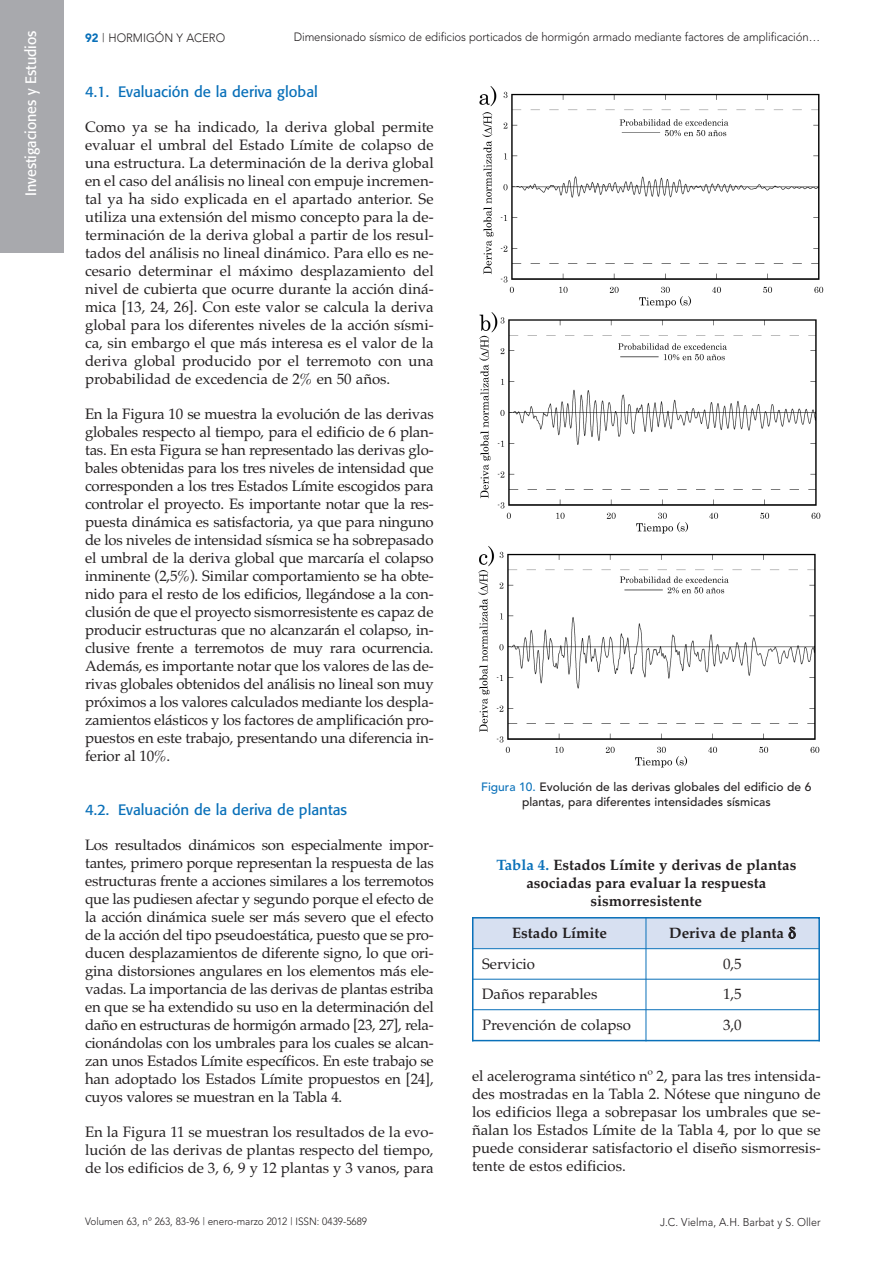
<style>
.page{position:relative;width:893px;height:1263px;background:#fff}
.page>*{position:absolute;margin:0;border:0;box-sizing:border-box;transform-origin:0 0}
.t1{font:15px/18px "Palatino";color:#231f20;text-align:justify}
.t2{font:700 15px/18px "Palatino";color:#231f20;text-align:center}
.t3{font:15px "Formata";color:#0970b9}
.t4{font:15px "Formata";color:#fff;scale:.95 1}
.t5{font:300 12px "Avenir";letter-spacing:-.01em;color:#231f20;scale:.95 1}
.t6{font:500 12px/15px "Avenir";color:#231f20;text-align:center}
.t7{font:300 11.25px "Avenir";color:#231f20;scale:.95 1}
.t8{font:300 10.5px "Avenir";color:#231f20;scale:.95 1}
.s1{font-weight:900;color:#0970b9}
.s2{color:#0970b9}
</style>
<div class="page">
<div style="left:0;top:0;width:64px;height:252px;background:#a8a9ad"></div>
<img style="left:479px;top:86px;width:345px;height:222px">
<img style="left:479px;top:312px;width:342px;height:222px">
<img style="left:478px;top:546px;width:342px;height:222px">
<div style="left:472px;top:917px;width:174px;height:32px;background:#d7e0f1"></div>
<div style="left:646px;top:917px;width:174px;height:32px;background:#d7e0f1"></div>
<hr style="left:472px;top:917px;width:1px;height:124px;background:#0970b9">
<hr style="left:646px;top:917px;width:1px;height:124px;background:#0970b9">
<hr style="left:818px;top:917px;width:2px;height:124px;background:#0970b9">
<hr style="left:472px;top:917px;width:348px;height:1px;background:#0970b9">
<hr style="left:472px;top:948px;width:348px;height:1px;background:#0970b9">
<hr style="left:472px;top:979px;width:348px;height:1px;background:#0970b9">
<hr style="left:472px;top:1009px;width:348px;height:1px;background:#0970b9">
<hr style="left:472px;top:1040px;width:348px;height:1px;background:#0970b9">
<p class="t4" style="left:24px;top:196px;width:175px;rotate:-90deg">Investigaciones y Estudios</p>
<p class="t5" style="left:85px;top:33px;width:149px"><span class="s1">92</span> | HORMIGÓN Y ACERO</p>
<p class="t5" style="left:294px;top:32px;width:555px">Dimensionado sísmico de edificios porticados de hormigón armado mediante factores de amplificación…</p>
<p class="t3" style="left:85px;top:85px;width:234px">4.1. Evaluación de la deriva global</p>
<p class="t1" style="left:85px;top:120px;width:350px">Como ya se ha indicado, la deriva global permite evaluar el umbral del Estado Límite de colapso de una estructura. La determinación de la deriva global en el caso del análisis no lineal con empuje incremen&shy;tal ya ha sido explicada en el apartado anterior. Se utiliza una extensión del mismo concepto para la de&shy;terminación de la deriva global a partir de los resul&shy;tados del análisis no lineal dinámico. Para ello es ne&shy;cesario determinar el máximo desplazamiento del nivel de cubierta que ocurre durante la acción diná&shy;mica [13, 24, 26]. Con este valor se calcula la deriva global para los diferentes niveles de la acción sísmi&shy;ca, sin embargo el que más interesa es el valor de la deriva global producido por el terremoto con una probabilidad de excedencia de 2% en 50 años.</p>
<p class="t1" style="left:85px;top:407px;width:350px">En la Figura 10 se muestra la evolución de las derivas globales respecto al tiempo, para el edificio de 6 plan&shy;tas. En esta Figura se han representado las derivas glo&shy;bales obtenidas para los tres niveles de intensidad que corresponden a los tres Estados Límite escogidos para controlar el proyecto. Es importante notar que la res&shy;puesta dinámica es satisfactoria, ya que para ninguno de los niveles de intensidad sísmica se ha sobrepasado el umbral de la deriva global que marcaría el colapso inminente (2,5%). Similar comportamiento se ha obte&shy;nido para el resto de los edificios, llegándose a la con&shy;clusión de que el proyecto sismorresistente es capaz de producir estructuras que no alcanzarán el colapso, in&shy;clusive frente a terremotos de muy rara ocurrencia.<br>Además, es importante notar que los valores de las de&shy;rivas globales obtenidos del análisis no lineal son muy próximos a los valores calculados mediante los despla&shy;zamientos elásticos y los factores de amplificación pro&shy;puestos en este trabajo, presentando una diferencia in&shy;ferior al 10%.</p>
<p class="t3" style="left:85px;top:803px;width:264px">4.2. Evaluación de la deriva de plantas</p>
<p class="t1" style="left:85px;top:838px;width:350px">Los resultados dinámicos son especialmente impor&shy;tantes, primero porque representan la respuesta de las estructuras frente a acciones similares a los terremotos que las pudiesen afectar y segundo porque el efecto de la acción dinámica suele ser más severo que el efecto de la acción del tipo pseudoestática, puesto que se pro&shy;ducen desplazamientos de diferente signo, lo que ori&shy;gina distorsiones angulares en los elementos más ele&shy;vadas. La importancia de las derivas de plantas estriba en que se ha extendido su uso en la determinación del daño en estructuras de hormigón armado [23, 27], rela&shy;cionándolas con los umbrales para los cuales se alcan&shy;zan unos Estados Límite específicos. En este trabajo se han adoptado los Estados Límite propuestos en [24], cuyos valores se muestran en la Tabla 4.</p>
<p class="t1" style="left:85px;top:1125px;width:350px">En la Figura 11 se muestran los resultados de la evo&shy;lución de las derivas de plantas respecto del tiempo, de los edificios de 3, 6, 9 y 12 plantas y 3 vanos, para</p>
<p class="t6" style="left:481px;top:781px;width:332px"><span class="s2">Figura 10.</span> Evolución de las derivas globales del edificio de 6 plantas, para diferentes intensidades sísmicas</p>
<p class="t2" style="left:496px;top:857px;width:302px"><span class="s2">Tabla 4.</span> Estados Límite y derivas de plantas asociadas para evaluar la respuesta sismorresistente</p>
<p class="t2" style="left:512px;top:926px;width:96px">Estado Límite</p>
<p class="t2" style="left:669px;top:926px;width:116px">Deriva de planta</p>
<p class="t1" style="left:482px;top:956px;width:55px">Servicio</p>
<p class="t1" style="left:723px;top:956px;width:20px">0,5</p>
<p class="t1" style="left:482px;top:987px;width:117px">Daños reparables</p>
<p class="t1" style="left:723px;top:987px;width:20px">1,5</p>
<p class="t1" style="left:482px;top:1017px;width:151px">Prevención de colapso</p>
<p class="t1" style="left:723px;top:1017px;width:20px">3,0</p>
<p class="t1" style="left:472px;top:1069px;width:350px">el acelerograma sintético nº 2, para las tres intensida&shy;des mostradas en la Tabla 2. Nótese que ninguno de los edificios llega a sobrepasar los umbrales que se&shy;ñalan los Estados Límite de la Tabla 4, por lo que se puede considerar satisfactorio el diseño sismorresis&shy;tente de estos edificios.</p>
<p class="t8" style="left:85px;top:1217px;width:298px">Volumen 63, nº 263, 83-96 | enero-marzo 2012 | ISSN: 0439-5689</p>
<p class="t7" style="left:660px;top:1217px;width:171px">J.C. Vielma, A.H. Barbat y S. Oller</p>
</div>
